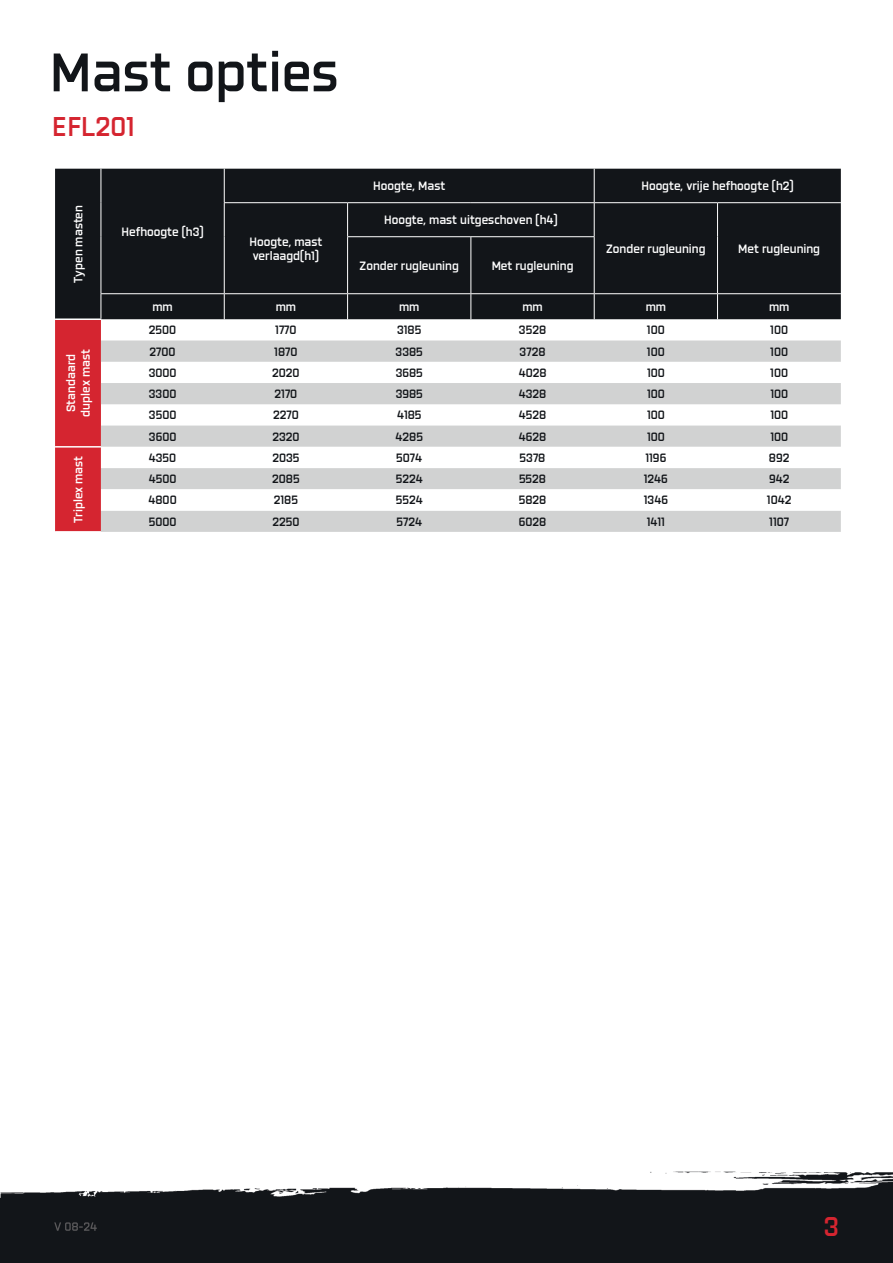
<style>
.page{position:relative;width:893px;height:1263px;background:#fff}
.page>*{position:absolute;margin:0;border:0;box-sizing:border-box;transform-origin:0 0}
.t1{font:600 54px "Revx Neue";color:#121519}
.t2{font:600 27px "Revx Neue";color:#d52530}
.t3{font:600 12px/14.4px "Revx Neue";color:#fff}
.t4{font:600 12px "Revx Neue";color:#121519}
.t5{font:600 12px "Revx Neue Demo";color:#121519}
</style>
<div class="page">
<img style="left:0;top:168px;width:893px;height:1095px">
<img style="left:54px;top:1222px;width:43px;height:9px">
<div style="left:55px;top:169px;width:786px;height:150px;background:#121519"></div>
<svg style="left:102px;top:340px;width:739px;height:192px;fill:#d1d2d2"></svg>
<svg style="left:102px;top:447px;width:739px;height:64px"></svg>
<hr style="left:55px;top:531px;width:46px;height:2px;background:#fff">
<hr style="left:101px;top:169px;width:1px;height:34px;background:#fff">
<hr style="left:101px;top:203px;width:1px;height:34px;background:#fff">
<hr style="left:101px;top:237px;width:1px;height:56px;background:#fff">
<hr style="left:224px;top:169px;width:1px;height:33px;background:#fff">
<hr style="left:594px;top:169px;width:1px;height:33px;background:#fff">
<hr style="left:224px;top:202px;width:124px;height:1px;background:#fff">
<hr style="left:224px;top:203px;width:1px;height:34px;background:#fff">
<hr style="left:224px;top:237px;width:1px;height:56px;background:#fff">
<hr style="left:348px;top:202px;width:123px;height:1px;background:#fff">
<hr style="left:347px;top:203px;width:1px;height:33px;background:#fff">
<hr style="left:471px;top:202px;width:123px;height:1px;background:#fff">
<hr style="left:594px;top:202px;width:123px;height:1px;background:#fff">
<hr style="left:594px;top:203px;width:1px;height:33px;background:#fff">
<hr style="left:717px;top:202px;width:124px;height:1px;background:#fff">
<hr style="left:717px;top:203px;width:1px;height:34px;background:#fff">
<hr style="left:717px;top:237px;width:1px;height:56px;background:#fff">
<hr style="left:347px;top:236px;width:124px;height:1px;background:#fff">
<hr style="left:347px;top:237px;width:1px;height:56px;background:#fff">
<hr style="left:471px;top:236px;width:124px;height:1px;background:#fff">
<hr style="left:470px;top:237px;width:1px;height:56px;background:#fff">
<hr style="left:594px;top:237px;width:1px;height:56px;background:#fff">
<hr style="left:101px;top:293px;width:123px;height:1px;background:#fff">
<svg style="left:55px;top:294px;width:47px;height:238px;background:#c22b35"></svg>
<hr style="left:224px;top:293px;width:124px;height:1px;background:#fff">
<svg style="left:224px;top:294px;width:1px;height:25px"></svg>
<hr style="left:348px;top:293px;width:123px;height:1px;background:#fff">
<svg style="left:347px;top:294px;width:1px;height:25px"></svg>
<hr style="left:471px;top:293px;width:123px;height:1px;background:#fff">
<svg style="left:470px;top:294px;width:1px;height:25px"></svg>
<hr style="left:594px;top:293px;width:123px;height:1px;background:#fff">
<svg style="left:594px;top:294px;width:1px;height:25px"></svg>
<hr style="left:717px;top:293px;width:124px;height:1px;background:#fff">
<svg style="left:717px;top:294px;width:1px;height:25px"></svg>
<h1 class="t1" style="left:50px;top:41px;width:290px">Mast opties</h1>
<h2 class="t2" style="left:52px;top:111px;width:84px">EFL201</h2>
<p class="t3" style="left:71px;top:283px;width:79px;rotate:-90deg">Typen masten</p>
<p class="t3" style="left:122px;top:224px;width:84px">Hefhoogte (h3)</p>
<p class="t3" style="left:249px;top:234px;width:75px">Hoogte, mast verlaagd(h1)</p>
<p class="t3" style="left:373px;top:179px;width:74px">Hoogte, Mast</p>
<p class="t3" style="left:641px;top:179px;width:154px">Hoogte, vrije hefhoogte (h2)</p>
<p class="t3" style="left:384px;top:213px;width:175px">Hoogte, mast uitgeschoven (h4)</p>
<p class="t3" style="left:360px;top:258px;width:101px">Zonder rugleuning</p>
<p class="t3" style="left:492px;top:258px;width:83px">Met rugleuning</p>
<p class="t3" style="left:606px;top:241px;width:101px">Zonder rugleuning</p>
<p class="t3" style="left:738px;top:241px;width:83px">Met rugleuning</p>
<p class="t3" style="left:64px;top:417px;width:69px;text-align:center;rotate:-90deg">Standaard duplex mast</p>
<p class="t3" style="left:152px;top:299px;width:22px">mm</p>
<p class="t3" style="left:276px;top:299px;width:22px">mm</p>
<p class="t3" style="left:399px;top:299px;width:22px">mm</p>
<p class="t3" style="left:522px;top:299px;width:22px">mm</p>
<p class="t3" style="left:646px;top:299px;width:22px">mm</p>
<p class="t3" style="left:769px;top:299px;width:22px">mm</p>
<p class="t4" style="left:149px;top:323px;width:29px">2500</p>
<p class="t4" style="left:275px;top:323px;width:23px">1770</p>
<p class="t4" style="left:397px;top:323px;width:26px">3185</p>
<p class="t4" style="left:519px;top:323px;width:29px">3528</p>
<p class="t4" style="left:647px;top:323px;width:19px">100</p>
<p class="t4" style="left:770px;top:323px;width:19px">100</p>
<p class="t4" style="left:150px;top:344px;width:28px">2700</p>
<p class="t4" style="left:274px;top:344px;width:25px">1870</p>
<p class="t4" style="left:396px;top:344px;width:29px">3385</p>
<p class="t4" style="left:520px;top:344px;width:27px">3728</p>
<p class="t4" style="left:647px;top:344px;width:19px">100</p>
<p class="t4" style="left:770px;top:344px;width:19px">100</p>
<p class="t4" style="left:149px;top:366px;width:29px">3000</p>
<p class="t4" style="left:272px;top:366px;width:29px">2020</p>
<p class="t4" style="left:396px;top:366px;width:29px">3685</p>
<p class="t4" style="left:519px;top:366px;width:29px">4028</p>
<p class="t4" style="left:647px;top:366px;width:19px">100</p>
<p class="t4" style="left:770px;top:366px;width:19px">100</p>
<p class="t4" style="left:149px;top:387px;width:29px">3300</p>
<p class="t4" style="left:275px;top:387px;width:24px">2170</p>
<p class="t4" style="left:396px;top:387px;width:29px">3985</p>
<p class="t4" style="left:519px;top:387px;width:29px">4328</p>
<p class="t4" style="left:647px;top:387px;width:19px">100</p>
<p class="t4" style="left:770px;top:387px;width:19px">100</p>
<p class="t4" style="left:149px;top:408px;width:29px">3500</p>
<p class="t4" style="left:273px;top:408px;width:27px">2270</p>
<p class="t4" style="left:397px;top:408px;width:26px">4185</p>
<p class="t4" style="left:519px;top:408px;width:29px">4528</p>
<p class="t4" style="left:647px;top:408px;width:19px">100</p>
<p class="t4" style="left:770px;top:408px;width:19px">100</p>
<p class="t4" style="left:149px;top:429px;width:29px">3600</p>
<p class="t4" style="left:272px;top:429px;width:29px">2320</p>
<p class="t4" style="left:396px;top:429px;width:29px">4285</p>
<p class="t4" style="left:519px;top:429px;width:29px">4628</p>
<p class="t4" style="left:647px;top:429px;width:19px">100</p>
<p class="t4" style="left:770px;top:429px;width:19px">100</p>
<p class="t3" style="left:71px;top:523px;width:69px;rotate:-90deg">Triplex mast</p>
<p class="t5" style="left:149px;top:452px;width:29px">4350</p>
<p class="t5" style="left:272px;top:452px;width:29px">2035</p>
<p class="t5" style="left:396px;top:452px;width:27px">5074</p>
<p class="t5" style="left:520px;top:452px;width:27px">5378</p>
<p class="t5" style="left:645px;top:452px;width:22px">1196</p>
<p class="t5" style="left:769px;top:452px;width:22px">892</p>
<p class="t5" style="left:149px;top:473px;width:29px">4500</p>
<p class="t5" style="left:272px;top:473px;width:29px">2085</p>
<p class="t5" style="left:396px;top:473px;width:28px">5224</p>
<p class="t5" style="left:519px;top:473px;width:29px">5528</p>
<p class="t5" style="left:644px;top:473px;width:26px">1246</p>
<p class="t5" style="left:769px;top:473px;width:22px">942</p>
<p class="t5" style="left:149px;top:494px;width:30px">4800</p>
<p class="t5" style="left:274px;top:494px;width:26px">2185</p>
<p class="t5" style="left:396px;top:494px;width:28px">5524</p>
<p class="t5" style="left:519px;top:494px;width:29px">5828</p>
<p class="t5" style="left:644px;top:494px;width:26px">1346</p>
<p class="t5" style="left:767px;top:494px;width:26px">1042</p>
<p class="t5" style="left:149px;top:515px;width:29px">5000</p>
<p class="t5" style="left:272px;top:515px;width:29px">2250</p>
<p class="t5" style="left:396px;top:515px;width:27px">5724</p>
<p class="t5" style="left:519px;top:515px;width:29px">6028</p>
<p class="t5" style="left:647px;top:515px;width:20px">1411</p>
<p class="t5" style="left:769px;top:515px;width:21px">1107</p>
<h2 class="t2" style="left:824px;top:1210px;width:17px">3</h2>
</div>
